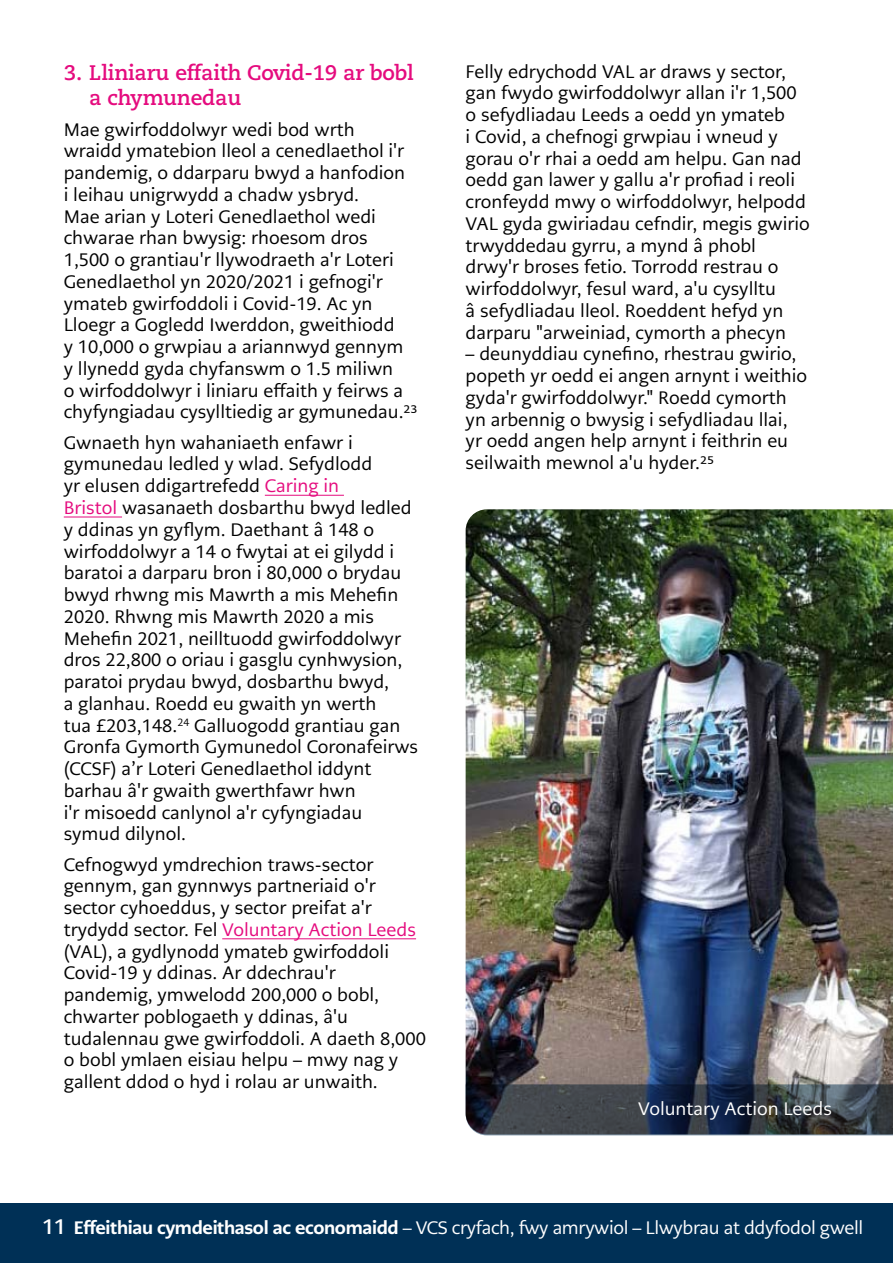
<style>
.page{position:relative;width:893px;height:1263px;background:#fff}
.page>*{position:absolute;margin:0;border:0;box-sizing:border-box;transform-origin:0 0}
.H3__Numbered_Heading{font:700 21px/25.5px "Caecilia LT Pro 75";letter-spacing:-.01em;color:#e50b7e}
.P__Body{font:18px/21.8px "PMN Caecilia Sans Text";color:#000}
.A__Footer{font:18px "PMN Caecilia Sans Text";letter-spacing:-.02em;color:#fff}
.A__Footer-2{font:18px "PMN Caecilia Sans Text";color:#fff}
.s1{color:#e50b7e}
.s2{font-family:"PMN Caecilia Sans Head";font-weight:700;font-size:21px}
.s3{font-weight:800}
</style>
<div class="page">
<div style="left:0;top:1203px;width:893px;height:60px;background:#003056"></div>
<hr style="left:265px;top:495px;width:79px;height:1px;background:#e50b7e">
<hr style="left:64px;top:517px;width:58px;height:1px;background:#e50b7e">
<hr style="left:222px;top:938px;width:194px;height:1px;background:#e50b7e">
<img style="left:466px;top:509px;width:427px;height:575px">
<svg style="left:466px;top:1084px;width:427px;height:51px;background:#343c47"></svg>
<h3 class="H3__Numbered_Heading" style="left:89px;top:59px;width:326px;text-indent:-26px">3. Lliniaru effaith Covid-19 ar bobl a chymunedau</h3>
<p class="P__Body" style="left:64px;top:118px;width:355px">Mae gwirfoddolwyr wedi bod wrth<br>wraidd ymatebion lleol a cenedlaethol i'r pandemig, o ddarparu bwyd a hanfodion<br>i leihau unigrwydd a chadw ysbryd.<br>Mae arian y Loteri Genedlaethol wedi chwarae rhan bwysig: rhoesom dros 1,500 o grantiau'r llywodraeth a'r Loteri Genedlaethol yn 2020/2021 i gefnogi'r ymateb gwirfoddoli i Covid-19. Ac yn Lloegr a Gogledd Iwerddon, gweithiodd<br>y 10,000 o grwpiau a ariannwyd gennym<br>y llynedd gyda chyfanswm o 1.5 miliwn<br>o wirfoddolwyr i liniaru effaith y feirws a chyfyngiadau cysylltiedig ar gymunedau.23</p>
<p class="P__Body" style="left:64px;top:431px;width:356px">Gwnaeth hyn wahaniaeth enfawr i gymunedau ledled y wlad. Sefydlodd<br>yr elusen ddigartrefedd <span class="s1">Caring in<br>Bristol</span> wasanaeth dosbarthu bwyd ledled y ddinas yn gyflym. Daethant â 148 o wirfoddolwyr a 14 o fwytai at ei gilydd i baratoi a darparu bron i 80,000 o brydau bwyd rhwng mis Mawrth a mis Mehefin 2020. Rhwng mis Mawrth 2020 a mis Mehefin 2021, neilltuodd gwirfoddolwyr dros 22,800 o oriau i gasglu cynhwysion, paratoi prydau bwyd, dosbarthu bwyd,<br>a glanhau. Roedd eu gwaith yn werth<br>tua £203,148.<sup>24</sup> Galluogodd grantiau gan Gronfa Gymorth Gymunedol Coronafeirws (CCSF) a’r Loteri Genedlaethol iddynt barhau â'r gwaith gwerthfawr hwn<br>i'r misoedd canlynol a'r cyfyngiadau symud dilynol.</p>
<p class="P__Body" style="left:64px;top:853px;width:364px">Cefnogwyd ymdrechion traws-sector gennym, gan gynnwys partneriaid o'r sector cyhoeddus, y sector preifat a'r trydydd sector. Fel <span class="s1">Voluntary Action Leeds </span>(VAL), a gydlynodd ymateb gwirfoddoli Covid-19 y ddinas. Ar ddechrau'r pandemig, ymwelodd 200,000 o bobl, chwarter poblogaeth y ddinas, â'u tudalennau gwe gwirfoddoli. A daeth 8,000 o bobl ymlaen eisiau helpu – mwy nag y gallent ddod o hyd i rolau ar unwaith.</p>
<p class="P__Body" style="left:466px;top:60px;width:346px">Felly edrychodd VAL ar draws y sector, gan fwydo gwirfoddolwyr allan i'r 1,500 o sefydliadau Leeds a oedd yn ymateb<br>i Covid, a chefnogi grwpiau i wneud y gorau o'r rhai a oedd am helpu. Gan nad oedd gan lawer y gallu a'r profiad i reoli cronfeydd mwy o wirfoddolwyr, helpodd VAL gyda gwiriadau cefndir, megis gwirio trwyddedau gyrru, a mynd â phobl drwy'r broses fetio. Torrodd restrau o wirfoddolwyr, fesul ward, a'u cysylltu<br>â sefydliadau lleol. Roeddent hefyd yn darparu "arweiniad, cymorth a phecyn</p>
<p class="P__Body" style="left:466px;top:343px;width:343px">– deunyddiau cynefino, rhestrau gwirio, popeth yr oedd ei angen arnynt i weithio gyda'r gwirfoddolwyr." Roedd cymorth yn arbennig o bwysig i sefydliadau llai, yr oedd angen help arnynt i feithrin eu seilwaith mewnol a'u hyder.25</p>
<p class="A__Footer-2" style="left:638px;top:1097px;width:195px">Voluntary Action Leeds</p>
<p class="A__Footer" style="left:43px;top:1216px;width:822px"><span class="s2">11</span> <span class="s3">Effeithiau cymdeithasol ac economaidd</span> – VCS cryfach, fwy amrywiol – Llwybrau at ddyfodol gwell</p>
</div>
